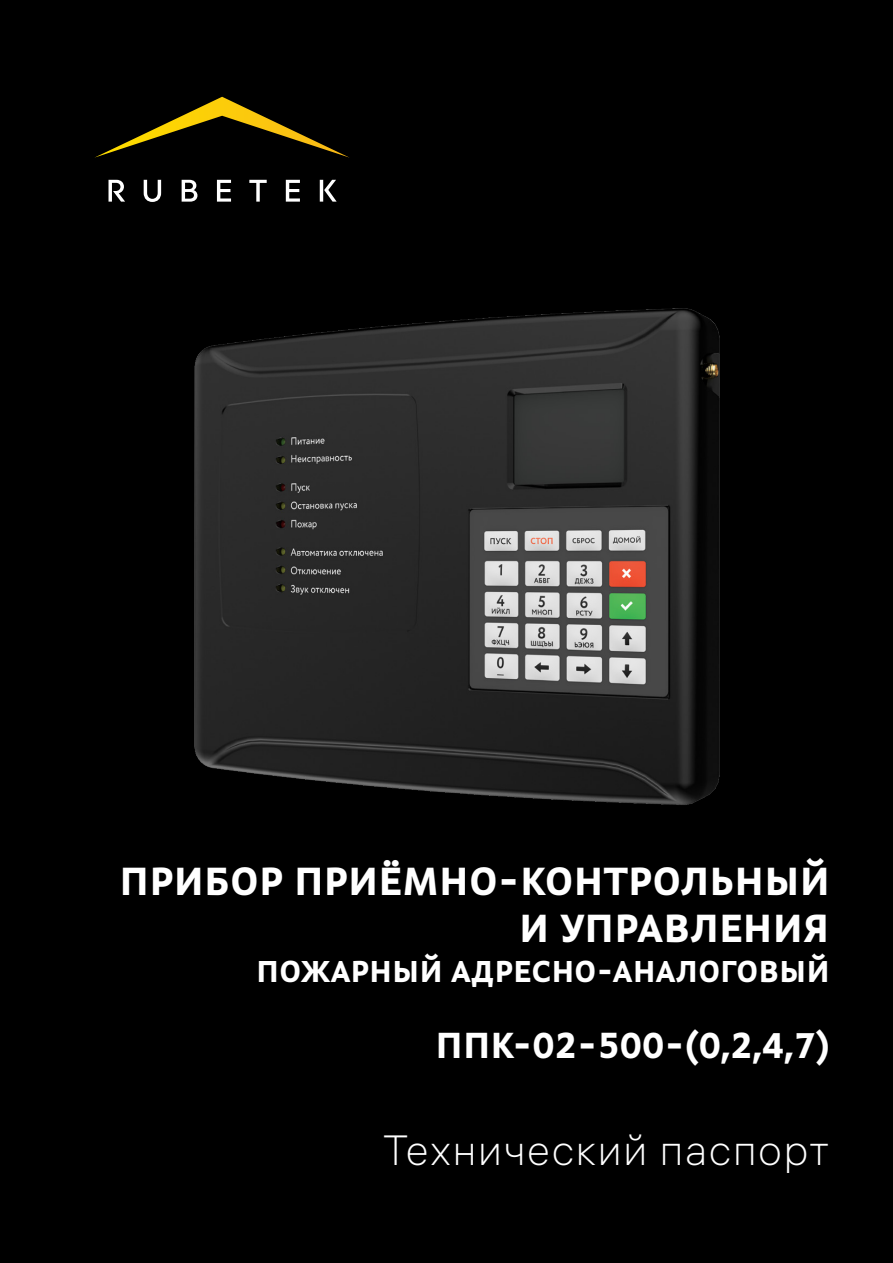
<style>
.page{position:relative;width:893px;height:1263px;background:#000}
.page>*{position:absolute;margin:0;border:0;box-sizing:border-box;transform-origin:0 0}
.t1{font:42px "ALS Hauss VF";letter-spacing:.04em;color:#fff}
.t2{font:700 39px/46.8px "ALS Direct";letter-spacing:.04em;color:#fff;text-align:right}
.t3{font:700 36px "ALS Direct";letter-spacing:.04em;color:#fff}
.t4{font:700 30px "ALS Direct";letter-spacing:.04em;color:#fff}
</style>
<div class="page">
<svg style="left:109px;top:180px;width:16px;height:22px"></svg>
<svg style="left:144px;top:180px;width:17px;height:22px"></svg>
<svg style="left:182px;top:180px;width:15px;height:22px"></svg>
<svg style="left:217px;top:180px;width:14px;height:22px"></svg>
<svg style="left:249px;top:180px;width:18px;height:22px"></svg>
<svg style="left:286px;top:180px;width:14px;height:22px"></svg>
<svg style="left:320px;top:180px;width:17px;height:22px"></svg>
<svg style="left:95px;top:97px;width:254px;height:61px"></svg>
<img style="left:194px;top:308px;width:526px;height:497px">
<p class="t2" style="left:120px;top:857px;width:710px">ПРИБОР ПРИЁМНО-КОНТРОЛЬНЫЙ<br>И УПРАВЛЕНИЯ</p>
<p class="t4" style="left:257px;top:953px;width:574px">ПОЖАРНЫЙ АДРЕСНО-АНАЛОГОВЫЙ</p>
<p class="t3" style="left:436px;top:1024px;width:394px">ППК-02-500-(0,2,4,7)</p>
<p class="t1" style="left:383px;top:1124px;width:448px">Технический паспорт</p>
</div>
